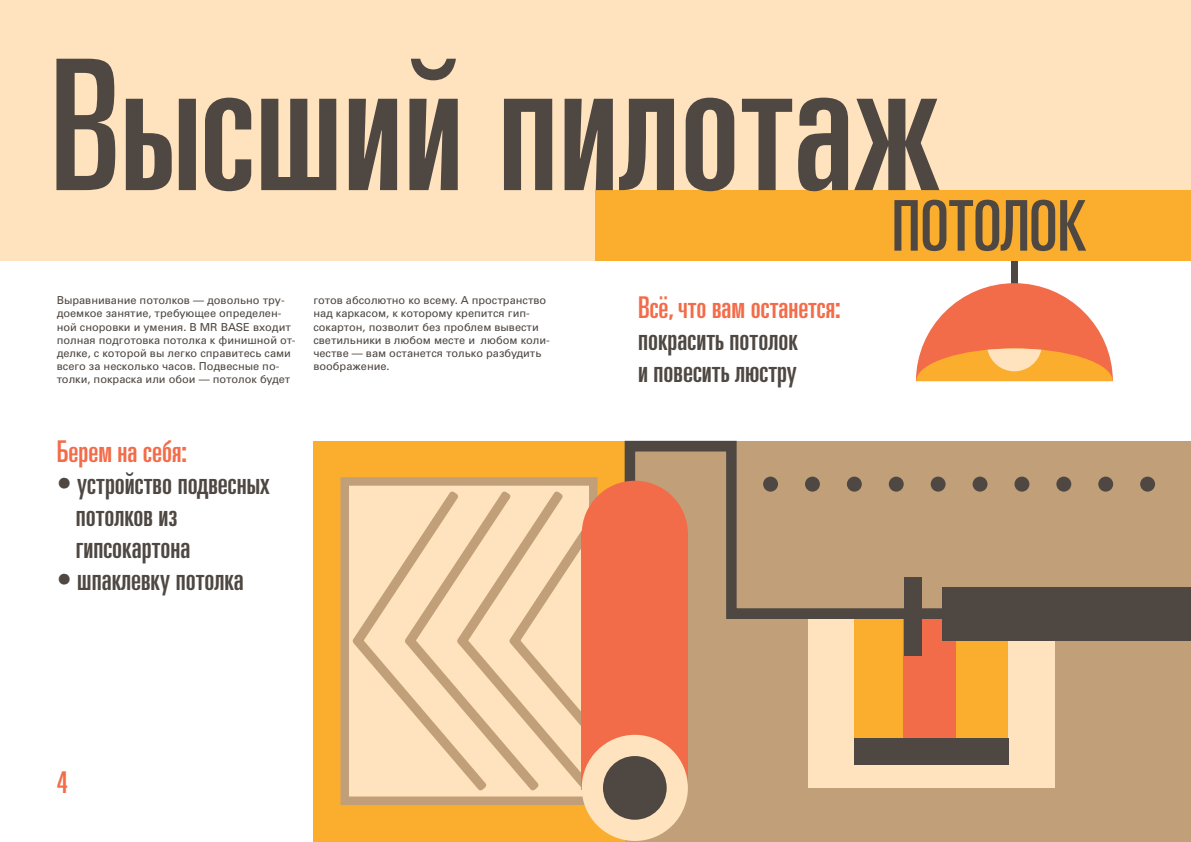
<style>
.page{position:relative;width:1191px;height:842px;background:#fff}
.page>*{position:absolute;margin:0;border:0;box-sizing:border-box;transform-origin:0 0}
.t1{font:ultra-condensed 182px "Partner";color:#4e4742}
.t2{font:ultra-condensed 70px "Partner";color:#4e4742}
.t3{font:ultra-condensed 30px/32px "Partner";color:#4e4742}
.t4{font:ultra-condensed 30px "Partner";color:#f36c49}
.t5{font:11px/13.2px "Partner";color:#4e4742}
</style>
<div class="page">
<div style="left:0;top:0;width:1191px;height:261px;background:#ffe3be"></div>
<div style="left:313px;top:441px;width:878px;height:401px;background:#c1a079"></div>
<div style="left:313px;top:441px;width:311px;height:401px;background:#fbad2d"></div>
<svg style="left:340px;top:477px;width:257px;height:328px;background:#c9a77e"></svg>
<div style="left:809px;top:616px;width:246px;height:172px;background:#ffe3be"></div>
<div style="left:854px;top:614px;width:52px;height:124px;background:#fbad2d"></div>
<div style="left:955px;top:614px;width:53px;height:124px;background:#fbad2d"></div>
<div style="left:903px;top:614px;width:53px;height:124px;background:#f36c49"></div>
<svg style="left:624px;top:440px;width:322px;height:182px"></svg>
<div style="left:904px;top:577px;width:17px;height:79px;background:#4e4742"></div>
<div style="left:942px;top:587px;width:249px;height:54px;background:#4e4742"></div>
<div style="left:854px;top:738px;width:154px;height:26px;background:#4e4742"></div>
<svg style="left:348px;top:486px;width:52px;height:310px;background:#f8dbb6"></svg>
<svg style="left:355px;top:494px;width:245px;height:294px;background:#f6d9b4"></svg>
<svg style="left:400px;top:486px;width:143px;height:310px;background:#f2d5b0"></svg>
<div style="left:582px;top:533px;width:106px;height:257px;background:#f36c49"></div>
<div style="left:582px;top:481px;width:106px;height:106px;background:#f36c49;border-radius:50%"></div>
<div style="left:582px;top:735px;width:106px;height:106px;background:#ffe3be;border-radius:50%"></div>
<div style="left:603px;top:756px;width:63px;height:64px;background:#4e4742;border-radius:50%"></div>
<div style="left:1140px;top:477px;width:15px;height:15px;background:#4e4742;border-radius:50%"></div>
<div style="left:1098px;top:477px;width:15px;height:15px;background:#4e4742;border-radius:50%"></div>
<div style="left:1056px;top:477px;width:15px;height:15px;background:#4e4742;border-radius:50%"></div>
<div style="left:1014px;top:477px;width:15px;height:15px;background:#4e4742;border-radius:50%"></div>
<div style="left:972px;top:477px;width:15px;height:15px;background:#4e4742;border-radius:50%"></div>
<div style="left:930px;top:477px;width:15px;height:15px;background:#4e4742;border-radius:50%"></div>
<div style="left:888px;top:477px;width:15px;height:15px;background:#4e4742;border-radius:50%"></div>
<div style="left:847px;top:477px;width:14px;height:15px;background:#4e4742;border-radius:50%"></div>
<div style="left:805px;top:477px;width:15px;height:15px;background:#4e4742;border-radius:50%"></div>
<div style="left:763px;top:477px;width:15px;height:15px;background:#4e4742;border-radius:50%"></div>
<div style="left:1011px;top:200px;width:6px;height:110px;background:#4e4742"></div>
<svg style="left:916px;top:283px;width:196px;height:98px"></svg>
<div style="left:595px;top:190px;width:596px;height:71px;background:#fbad2d"></div>
<h1 class="t1" style="left:50px;top:21px;width:891px">Высший пилотаж</h1>
<p class="t5" style="left:57px;top:294px;width:240px">Выравнивание потолков — довольно тру&shy;доемкое занятие, требующее определен&shy;ной сноровки и умения. В MR BASE входит полная подготовка потолка к финишной от&shy;делке, с которой вы легко справитесь сами всего за несколько часов. Подвесные по&shy;толки, покраска или обои — потолок будет</p>
<p class="t5" style="left:313px;top:294px;width:238px">готов абсолютно ко всему. А пространство над каркасом, к которому крепится гип&shy;сокартон, позволит без проблем вывести светильники в любом месте и любом коли&shy;честве — вам останется только разбудить воображение.</p>
<h3 class="t4" style="left:57px;top:434px;width:132px">Берем на себя:</h3>
<h3 class="t3" style="left:76px;top:468px;width:195px;text-indent:-19px">• устройство подвесных потолков из гипсокартона</h3>
<h3 class="t3" style="left:57px;top:564px;width:189px">• шпаклевку потолка</h3>
<h3 class="t4" style="left:57px;top:765px;width:13px">4</h3>
<h3 class="t4" style="left:638px;top:290px;width:204px">Всё, что вам останется:</h3>
<h3 class="t3" style="left:638px;top:324px;width:161px">покрасить потолок и повесить люстру</h3>
<h2 class="t2" style="left:891px;top:186px;width:196px">ПОТОЛОК</h2>
</div>
